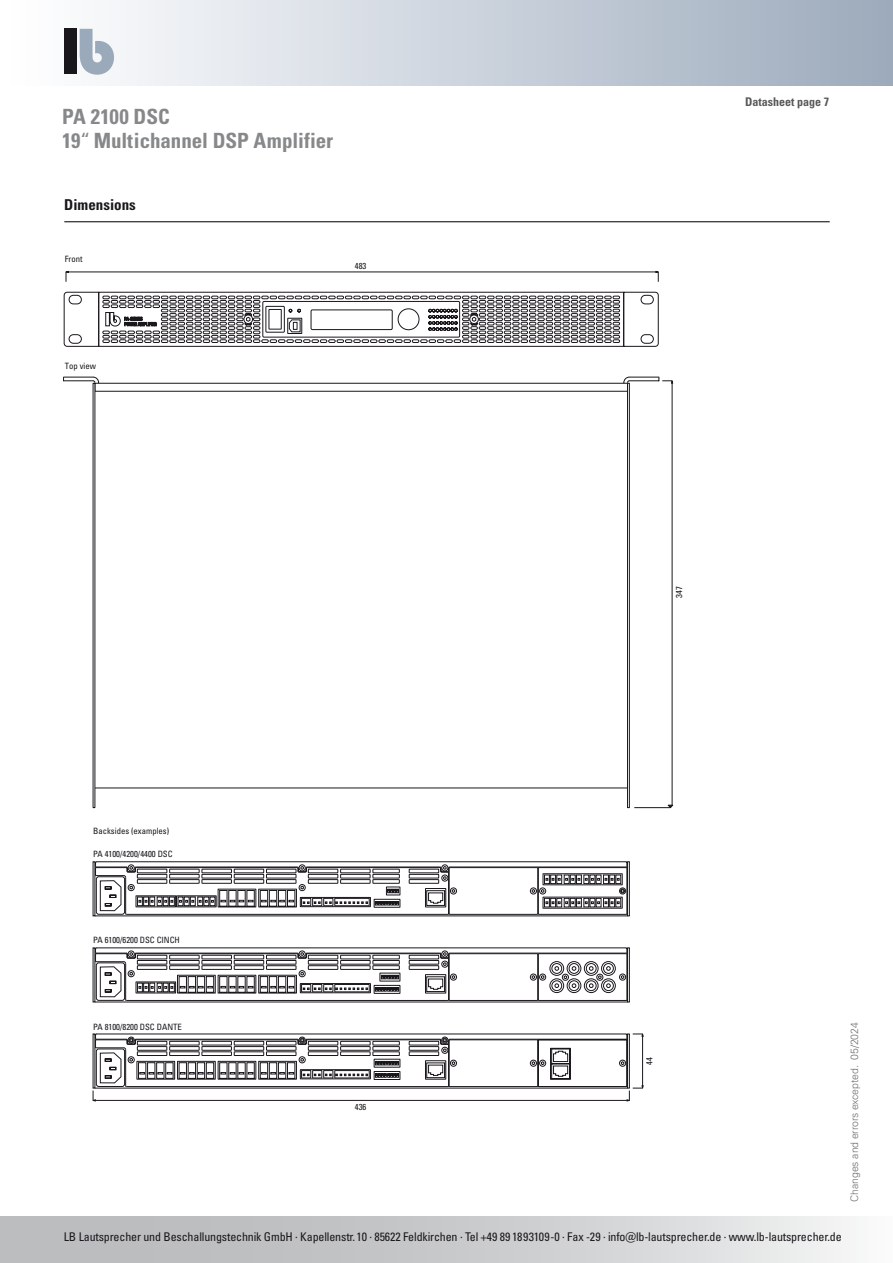
<style>
.page{position:relative;width:893px;height:1263px;background:#fff}
.page>*{position:absolute;margin:0;border:0;box-sizing:border-box;transform-origin:0 0}
.t1{font:700 condensed 21px/24px "Univers LT Pro";color:#87888a}
.t2{font:700 condensed 15px "Univers LT Pro";color:#1a171c}
.t3{font:condensed 12px "Univers LT Pro";letter-spacing:-.01em;color:#1a171c}
.t4{font:700 condensed 12px "Univers LT Pro";color:#58585a}
.t5{font:300 10.5px "Univers LT Pro 45";letter-spacing:-.01em;color:#707172}
.t6{font:condensed 8.7px "Univers";color:#1a171c}
.s1{font-weight:400}
</style>
<div class="page">
<div style="left:0;top:0;width:893px;height:85px;background:linear-gradient(to right,#fff,#9dabbc)"></div>
<div style="left:64px;top:29px;width:13px;height:45px;background:#1a171c"></div>
<svg style="left:80px;top:29px;width:34px;height:46px"></svg>
<div style="left:0;top:1216px;width:893px;height:47px;background:linear-gradient(to right,#afb1b3,#edeeee)"></div>
<hr style="left:64px;top:221px;width:766px;height:1px;background:#1a171c">
<svg style="left:64px;top:292px;width:594px;height:54px"></svg>
<div style="left:266px;top:306px;width:18px;height:26px;background:#f4f4f4"></div>
<div style="left:266px;top:306px;width:18px;height:26px;border:1px solid #1a171c"></div>
<svg style="left:126px;top:309px;width:500px;height:38px"></svg>
<svg style="left:95px;top:1002px;width:533px;height:32px"></svg>
<svg style="left:93px;top:948px;width:536px;height:54px"></svg>
<svg style="left:92px;top:380px;width:536px;height:611px"></svg>
<svg style="left:63px;top:377px;width:36px;height:11px"></svg>
<svg style="left:93px;top:381px;width:534px;height:407px"></svg>
<hr style="left:629px;top:377px;width:30px;height:1px;background:#1a171c">
<hr style="left:629px;top:380px;width:30px;height:1px;background:#1a171c">
<svg style="left:624px;top:377px;width:5px;height:6px"></svg>
<div style="left:95px;top:383px;width:533px;height:8px;background:#fff;border:1px solid #1a171c"></div>
<div style="left:627px;top:383px;width:2px;height:425px;background:#fff;border:1px solid #1a171c"></div>
<hr style="left:93px;top:383px;width:2px;height:425px;background:#fff">
<hr style="left:672px;top:383px;width:1px;height:422px;background:#1a171c">
<svg style="left:668px;top:805px;width:5px;height:3px"></svg>
<hr style="left:634px;top:807px;width:36px;height:1px;background:#1a171c">
<svg style="left:659px;top:377px;width:14px;height:6px"></svg>
<hr style="left:67px;top:272px;width:589px;height:1px;background:#1a171c">
<svg style="left:66px;top:271px;width:3px;height:11px"></svg>
<svg style="left:656px;top:271px;width:3px;height:11px"></svg>
<svg style="left:93px;top:1034px;width:550px;height:67px"></svg>
<h1 class="t1" style="left:62px;top:104px;width:273px">PA 2100 DSC<br>19<span class="s1">“</span> Multichannel DSP Amplifier</h1>
<p class="t2" style="left:64px;top:196px;width:73px">Dimensions</p>
<p class="t6" style="left:65px;top:254px;width:19px">Front</p>
<p class="t6" style="left:355px;top:260px;width:13px">483</p>
<p class="t6" style="left:65px;top:361px;width:33px">Top view</p>
<p class="t4" style="left:745px;top:95px;width:85px">Datasheet page 7</p>
<p class="t6" style="left:673px;top:598px;width:13px;rotate:-90deg">347</p>
<p class="t6" style="left:93px;top:825px;width:78px">Backsides (examples)</p>
<p class="t6" style="left:93px;top:849px;width:81px">PA 4100/4200/4400 DSC</p>
<p class="t6" style="left:93px;top:935px;width:88px">PA 6100/6200 DSC CINCH</p>
<p class="t6" style="left:93px;top:1021px;width:90px">PA 8100/8200 DSC DANTE</p>
<p class="t6" style="left:355px;top:1101px;width:13px">436</p>
<p class="t6" style="left:644px;top:1065px;width:9px;rotate:-90deg">44</p>
<p class="t5" style="left:847px;top:1201px;width:181px;rotate:-90deg">Changes and errors excepted. 05/2024</p>
<p class="t3" style="left:64px;top:1229px;width:779px">LB Lautsprecher und Beschallungstechnik GmbH · Kapellenstr. 10 · 85622 Feldkirchen · Tel +49 89 1893109-0 · Fax -29 · info@lb-lautsprecher.de · www.lb-lautsprecher.de</p>
</div>
